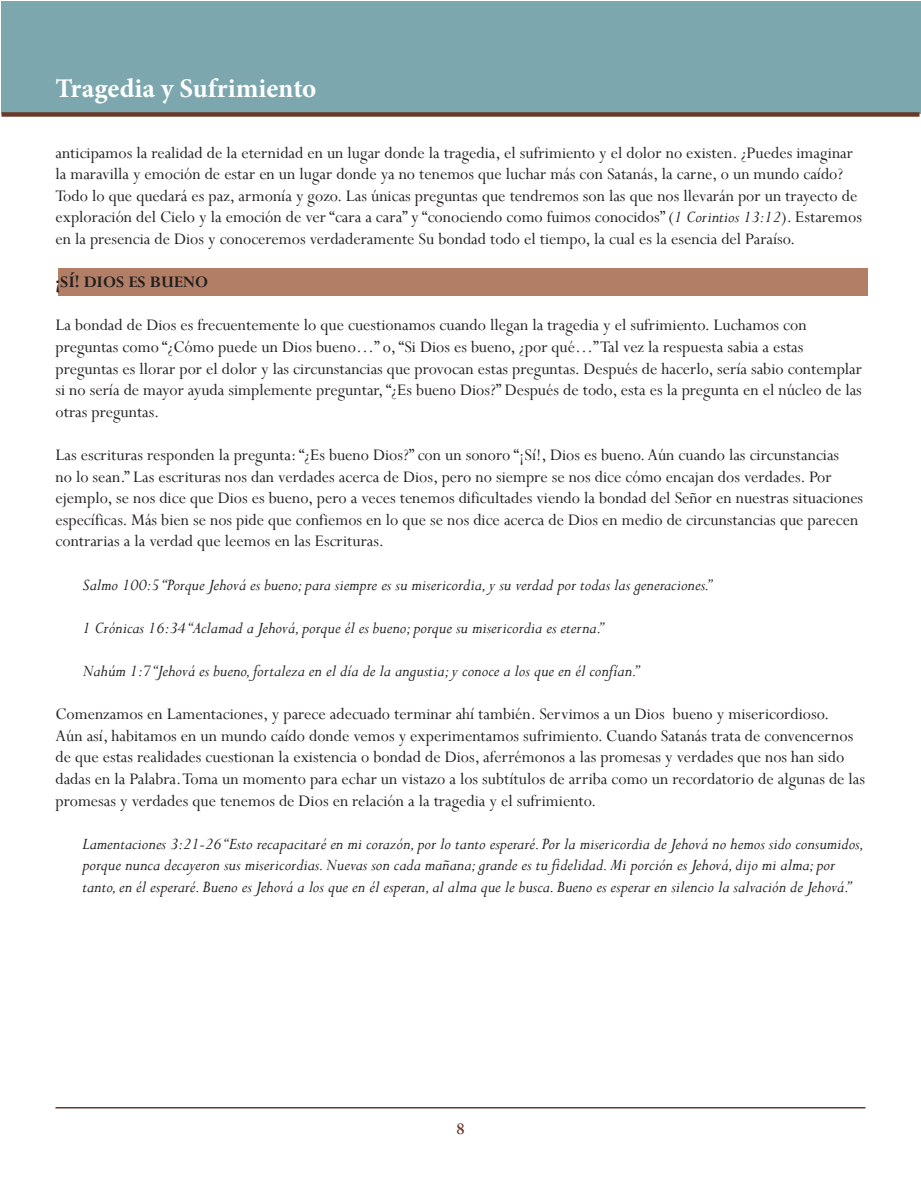
<style>
.page{position:relative;width:921px;height:1191px;background:#fff}
.page>*{position:absolute;margin:0;border:0;box-sizing:border-box;transform-origin:0 0}
.t1{font:700 27px "Minion Pro";color:#fff}
.Sub_Headers__A__B__C{font:18px/21.6px "Perpetua";color:#231f20}
.Sub_Headers__A__B__C-2{font:italic 18px/21.6px "Perpetua";color:#231f20}
.Sub_Headers__A__B__C-3{font:700 18px "Perpetua";color:#231f20}
.t2{font:700 18px "Perpetua";color:#683a2a}
.s1{font-style:italic}
</style>
<div class="page">
<div style="left:2px;top:2px;width:919px;height:112px;background:#7ca7ae"></div>
<hr style="left:56px;top:1107px;width:810px;height:1px;background:#683a2a">
<div style="left:2px;top:112px;width:918px;height:5px;background:#683a2a"></div>
<div style="left:58px;top:268px;width:810px;height:28px;background:#b27f66"></div>
<h1 class="t1" style="left:56px;top:69px;width:262px">Tragedia y Sufrimiento</h1>
<p class="Sub_Headers__A__B__C" style="left:56px;top:141px;width:808px">anticipamos la realidad de la eternidad en un lugar donde la tragedia, el sufrimiento y el dolor no existen. ¿Puedes imaginar la maravilla y emoción de estar en un lugar donde ya no tenemos que luchar más con Satanás, la carne, o un mundo caído?<br>Todo lo que quedará es paz, armonía y gozo. Las únicas preguntas que tendremos son las que nos llevarán por un trayecto de exploración del Cielo y la emoción de ver “cara a cara” y “conociendo como fuimos conocidos” (<span class="s1">1 Corintios 13:12</span>). Estaremos en la presencia de Dios y conoceremos verdaderamente Su bondad todo el tiempo, la cual es la esencia del Paraíso.</p>
<p class="Sub_Headers__A__B__C-3" style="left:56px;top:271px;width:154px">¡SÍ! DIOS ES BUENO</p>
<p class="Sub_Headers__A__B__C" style="left:56px;top:314px;width:808px">La bondad de Dios es frecuentemente lo que cuestionamos cuando llegan la tragedia y el sufrimiento. Luchamos con preguntas como “¿Cómo puede un Dios bueno…” o, “Si Dios es bueno, ¿por qué…” Tal vez la respuesta sabia a estas preguntas es llorar por el dolor y las circunstancias que provocan estas preguntas. Después de hacerlo, sería sabio contemplar si no sería de mayor ayuda simplemente preguntar, “¿Es bueno Dios?” Después de todo, esta es la pregunta en el núcleo de las otras preguntas.</p>
<p class="Sub_Headers__A__B__C" style="left:56px;top:444px;width:809px">Las escrituras responden la pregunta: “¿Es bueno Dios?” con un sonoro “¡Sí!, Dios es bueno. Aún cuando las circunstancias<br>no lo sean.” Las escrituras nos dan verdades acerca de Dios, pero no siempre se nos dice cómo encajan dos verdades. Por ejemplo, se nos dice que Dios es bueno, pero a veces tenemos dificultades viendo la bondad del Señor en nuestras situaciones específicas. Más bien se nos pide que confiemos en lo que se nos dice acerca de Dios en medio de circunstancias que parecen contrarias a la verdad que leemos en las Escrituras.</p>
<p class="Sub_Headers__A__B__C-2" style="left:82px;top:573px;width:631px">Salmo 100:5 “Porque Jehová es bueno; para siempre es su misericordia, y su verdad por todas las generaciones.”</p>
<p class="Sub_Headers__A__B__C-2" style="left:82px;top:616px;width:522px">1 Crónicas 16:34 “Aclamad a Jehová, porque él es bueno; porque su misericordia es eterna.”</p>
<p class="Sub_Headers__A__B__C-2" style="left:82px;top:659px;width:558px">Nahúm 1:7 “Jehová es bueno, fortaleza en el día de la angustia; y conoce a los que en él confían.”</p>
<p class="Sub_Headers__A__B__C" style="left:56px;top:703px;width:811px">Comenzamos en Lamentaciones, y parece adecuado terminar ahí también. Servimos a un Dios bueno y misericordioso.<br>Aún así, habitamos en un mundo caído donde vemos y experimentamos sufrimiento. Cuando Satanás trata de convencernos de que estas realidades cuestionan la existencia o bondad de Dios, aferrémonos a las promesas y verdades que nos han sido dadas en la Palabra. Toma un momento para echar un vistazo a los subtítulos de arriba como un recordatorio de algunas de las promesas y verdades que tenemos de Dios en relación a la tragedia y el sufrimiento.</p>
<p class="Sub_Headers__A__B__C-2" style="left:82px;top:832px;width:783px">Lamentaciones 3:21-26 “Esto recapacitaré en mi corazón, por lo tanto esperaré. Por la misericordia de Jehová no hemos sido consumidos, porque nunca decayeron sus misericordias. Nuevas son cada mañana; grande es tu fidelidad. Mi porción es Jehová, dijo mi alma; por tanto, en él esperaré. Bueno es Jehová a los que en él esperan, al alma que le busca. Bueno es esperar en silencio la salvación de Jehová.”</p>
<p class="t2" style="left:456px;top:1117px;width:10px">8</p>
</div>
